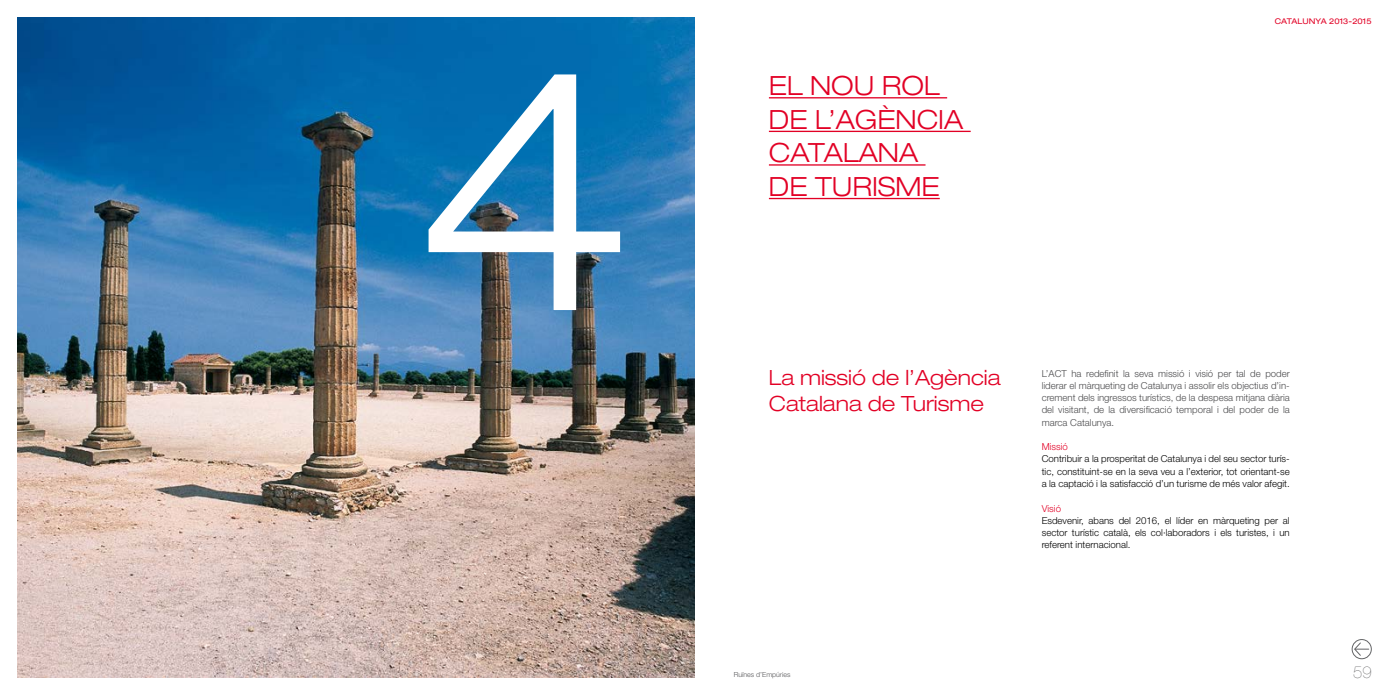
<style>
.page{position:relative;width:1389px;height:695px;background:#fff}
.page>*{position:absolute;margin:0;border:0;box-sizing:border-box;transform-origin:0 0}
.t1{font:300 expanded 26.51px/33.5px "Helvetica Neue";color:#e20025}
.t2{font:300 expanded 21px/25.2px "Helvetica Neue";color:#e20025}
.t3{font:200 16.62px "Helvetica Neue";color:#4b4b4d}
.t4{font:300 9.62px/12.2px "Helvetica Neue";color:#000;text-align:justify}
.t5{font:300 9.62px/12.2px "Helvetica Neue";color:#4b4b4d;text-align:justify}
.t6{font:300 9.62px "Helvetica Neue";color:#e20025}
.t7{font:expanded 7.88px "Helvetica Neue";color:#e20025}
.t8{font:300 7px "Helvetica Neue";color:#58585a}
</style>
<div class="page">
<img style="left:17px;top:17px;width:677px;height:660px">
<svg style="left:429px;top:74px;width:191px;height:236px"></svg>
<hr style="left:769px;top:97px;width:178px;height:1px;background:#e20025">
<hr style="left:769px;top:131px;width:202px;height:1px;background:#e20025">
<hr style="left:769px;top:164px;width:157px;height:2px;background:#e20025">
<hr style="left:769px;top:198px;width:171px;height:1px;background:#e20025">
<svg style="left:1354px;top:642px;width:15px;height:14px"></svg>
<div style="left:1352px;top:639px;width:20px;height:20px;border:1px solid #646567;border-radius:50%"></div>
<h1 class="t1" style="left:769px;top:69px;width:63px">EL NOU</h1>
<h1 class="t1" style="left:882px;top:69px;width:20px">ROL</h1>
<h1 class="t1" style="left:769px;top:102px;width:87px">DE L’AGÈNCIA<br>CATALANA<br>DE TURISME</h1>
<p class="t7" style="left:1275px;top:16px;width:98px">CATALUNYA 2013-2015</p>
<h2 class="t2" style="left:769px;top:365px;width:233px">LA MISSIÓ DE L’AGÈNCIA<br>CATALANA DE TURISME</h2>
<p class="t5" style="left:1042px;top:367px;width:250px">L’ACT ha redefinit la seva missió i visió per tal de poder liderar el màrqueting de Catalunya i assolir els objectius d’in&shy;crement dels ingressos turístics, de la despesa mitjana diària del visitant, de la diversificació temporal i del poder de la marca Catalunya.</p>
<p class="t6" style="left:1042px;top:441px;width:28px">Missió</p>
<p class="t4" style="left:1042px;top:452px;width:250px">Contribuir a la prosperitat de Catalunya i del seu sector turís&shy;tic, constituint-se en la seva veu a l’exterior, tot orientant-se a la captació i la satisfacció d’un turisme de més valor afegit.</p>
<p class="t6" style="left:1042px;top:502px;width:21px">Visió</p>
<p class="t4" style="left:1042px;top:514px;width:250px">Esdevenir, abans del 2016, el líder en màrqueting per al sector turístic català, els col·laboradors i els turistes, i un referent internacional.</p>
<p class="t8" style="left:734px;top:670px;width:58px">Ruïnes d’Empúries</p>
<h3 class="t3" style="left:1353px;top:662px;width:20px">59</h3>
</div>
